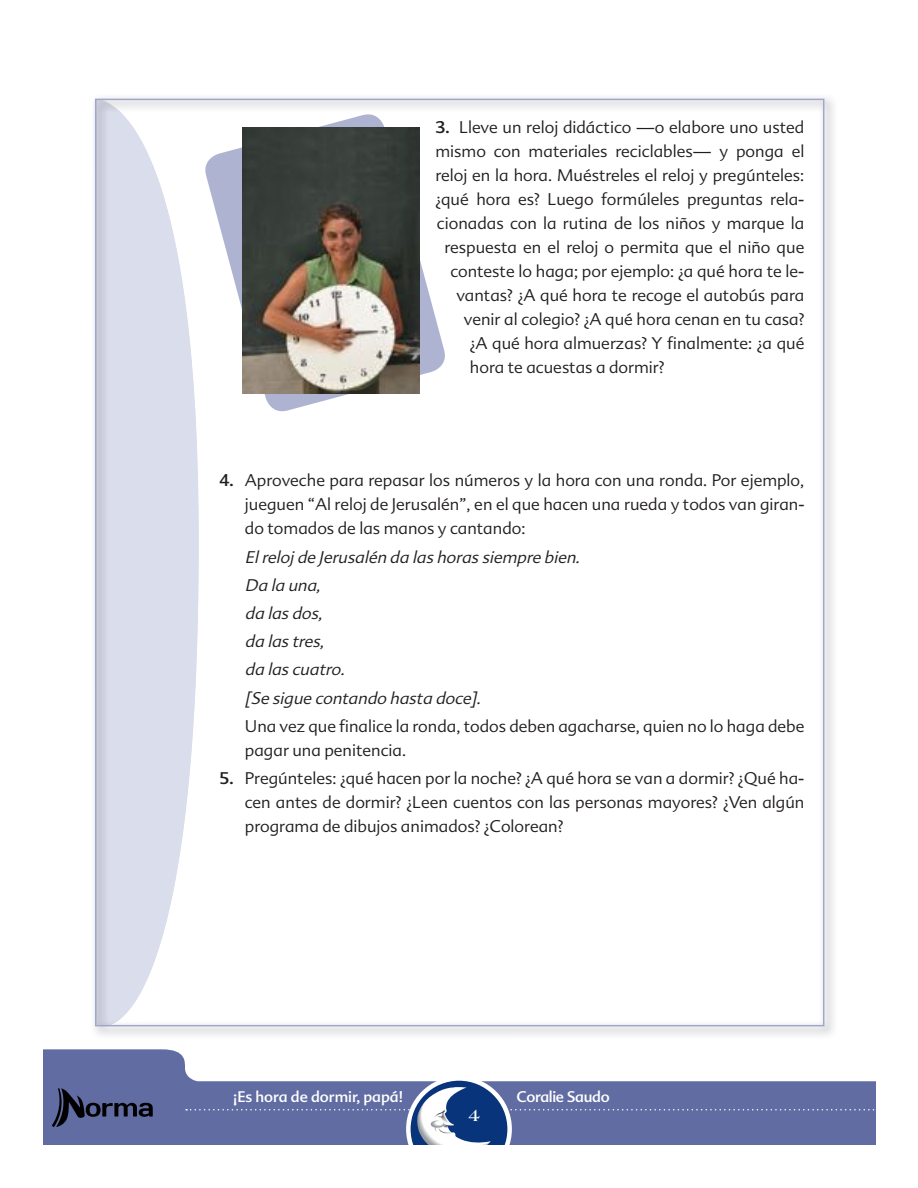
<style>
.page{position:relative;width:918px;height:1188px;background:#fff}
.page>*{position:absolute;margin:0;border:0;box-sizing:border-box;transform-origin:0 0}
.t1{font:700 18px "Americana Std";color:#fff}
.t2{font:300 16.5px/24px "Advert";color:#231f20;text-align:justify}
.t3{font:italic 300 16.5px/28.2px "Advert";color:#231f20}
.t4{font:15px "Advert";color:#fff}
.t5{font:15px "Advert";letter-spacing:-.02em;color:#fff}
.s1{font-weight:400}
</style>
<div class="page">
<svg style="left:43px;top:1049px;width:833px;height:96px;fill:#606ca2"></svg>
<svg style="left:186px;top:1109px;width:690px;height:2px"></svg>
<svg style="left:408px;top:1078px;width:102px;height:102px"></svg>
<div style="left:406px;top:1076px;width:106px;height:106px;border:4px solid #fff;border-radius:50%"></div>
<img style="left:416px;top:1087px;width:75px;height:58px">
<div style="left:21px;top:1145px;width:897px;height:43px;background:#fff"></div>
<svg style="left:52px;top:1088px;width:101px;height:39px;background:#475079"></svg>
<img style="left:517px;top:95px;width:317px;height:941px">
<img style="left:197px;top:461px;width:321px;height:575px">
<svg style="left:205px;top:114px;width:240px;height:298px"></svg>
<img style="left:242px;top:127px;width:177px;height:266px">
<p class="t2" style="left:435px;top:116px;width:370px"><span class="s1">3.</span> Lleve un reloj didáctico —o elabore uno usted</p>
<p class="t2" style="left:435px;top:140px;width:370px">mismo con materiales reciclables— y ponga el</p>
<p class="t2" style="left:435px;top:164px;width:371px">reloj en la hora. Muéstreles el reloj y pregúnteles:</p>
<p class="t2" style="left:435px;top:188px;width:371px">¿qué hora es? Luego formúleles preguntas rela-</p>
<p class="t2" style="left:437px;top:212px;width:369px">cionadas con la rutina de los niños y marque la</p>
<p class="t2" style="left:444px;top:236px;width:361px">respuesta en el reloj o permita que el niño que</p>
<p class="t2" style="left:450px;top:260px;width:355px">conteste lo haga; por ejemplo: ¿a qué hora te le-</p>
<p class="t2" style="left:456px;top:284px;width:349px">vantas? ¿A qué hora te recoge el autobús para</p>
<p class="t2" style="left:464px;top:308px;width:342px">venir al colegio? ¿A qué hora cenan en tu casa?</p>
<p class="t2" style="left:470px;top:332px;width:336px">¿A qué hora almuerzas? Y finalmente: ¿a qué</p>
<p class="t2" style="left:470px;top:356px;width:196px">hora te acuestas a dormir?</p>
<p class="t2" style="left:245px;top:469px;width:561px;text-indent:-26px"><span class="s1">4.</span> Aproveche para repasar los números y la hora con una ronda. Por ejemplo, jueguen “Al reloj de Jerusalén”, en el que hacen una rueda y todos van giran&shy;do tomados de las manos y cantando:</p>
<p class="t3" style="left:245px;top:543px;width:340px">Elreloj de Jerusalén da lashorassiempre bien.<br>Da la una,<br>da lasdos,<br>da lastres,<br>da lascuatro.<br>[Se sigue contando hasta doce].</p>
<p class="t2" style="left:245px;top:714px;width:561px">Una vez que finalice la ronda, todos deben agacharse, quien no lo haga debe pagar una penitencia.</p>
<p class="t2" style="left:245px;top:767px;width:561px;text-indent:-26px"><span class="s1">5.</span> Pregúnteles: ¿qué hacen por la noche? ¿A qué hora se van a dormir? ¿Qué ha&shy;cen antes de dormir? ¿Leen cuentos con las personas mayores? ¿Ven algún programa de dibujos animados? ¿Colorean?</p>
<p class="t4" style="left:233px;top:1088px;width:172px">¡Es hora de dormir, papá!</p>
<p class="t1" style="left:469px;top:1105px;width:13px">4</p>
<p class="t5" style="left:516px;top:1088px;width:95px">Coralie Saudo</p>
</div>
